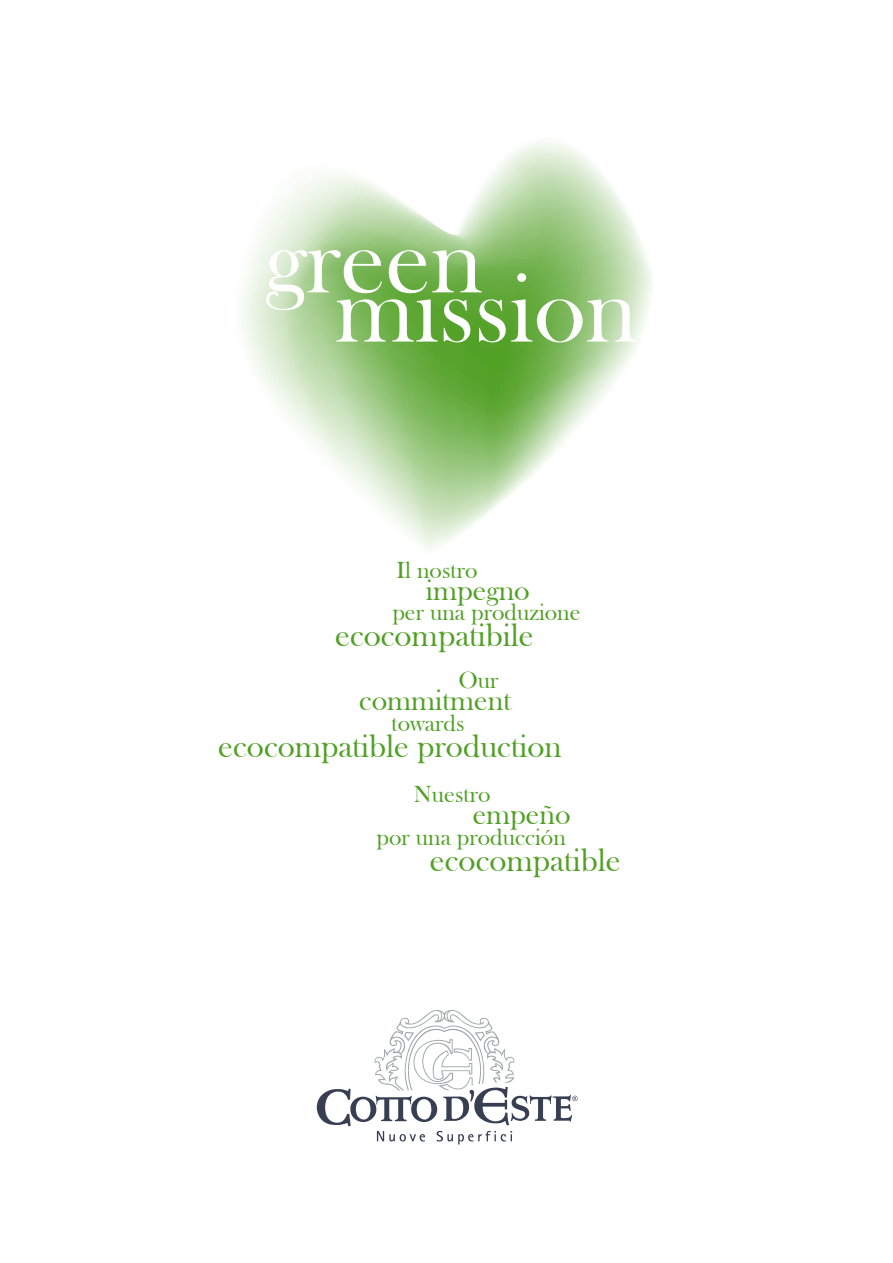
<style>
.page{position:relative;width:893px;height:1263px;background:#fff}
.page>*{position:absolute;margin:0;border:0;box-sizing:border-box;transform-origin:0 0}
.t1{font:33px "Bask Old Face";color:#51a025}
.t2{font:30px "Bask Old Face";color:#51a025}
.t3{font:24px/42.2px "Bask Old Face";color:#51a025}
</style>
<div class="page">
<svg style="left:242px;top:142px;width:410px;height:408px"></svg>
<svg style="left:266px;top:250px;width:371px;height:92px"></svg>
<svg style="left:317px;top:1010px;width:261px;height:134px"></svg>
<p class="t3" style="left:392px;top:549px;width:190px">Il nostro<br>per una produzione</p>
<h1 class="t1" style="left:335px;top:617px;width:200px">ecocompatibile</h1>
<p class="t2" style="left:426px;top:573px;width:106px">impegno</p>
<p class="t3" style="left:392px;top:660px;width:108px;text-indent:67px">Our towards</p>
<h1 class="t1" style="left:218px;top:728px;width:345px">ecocompatible production</h1>
<p class="t2" style="left:359px;top:684px;width:153px">commitment</p>
<p class="t3" style="left:377px;top:774px;width:191px;text-indent:37px">Nuestro<br>por una producción</p>
<h1 class="t1" style="left:430px;top:842px;width:192px">ecocompatible</h1>
<p class="t2" style="left:473px;top:798px;width:99px">empeño</p>
</div>
